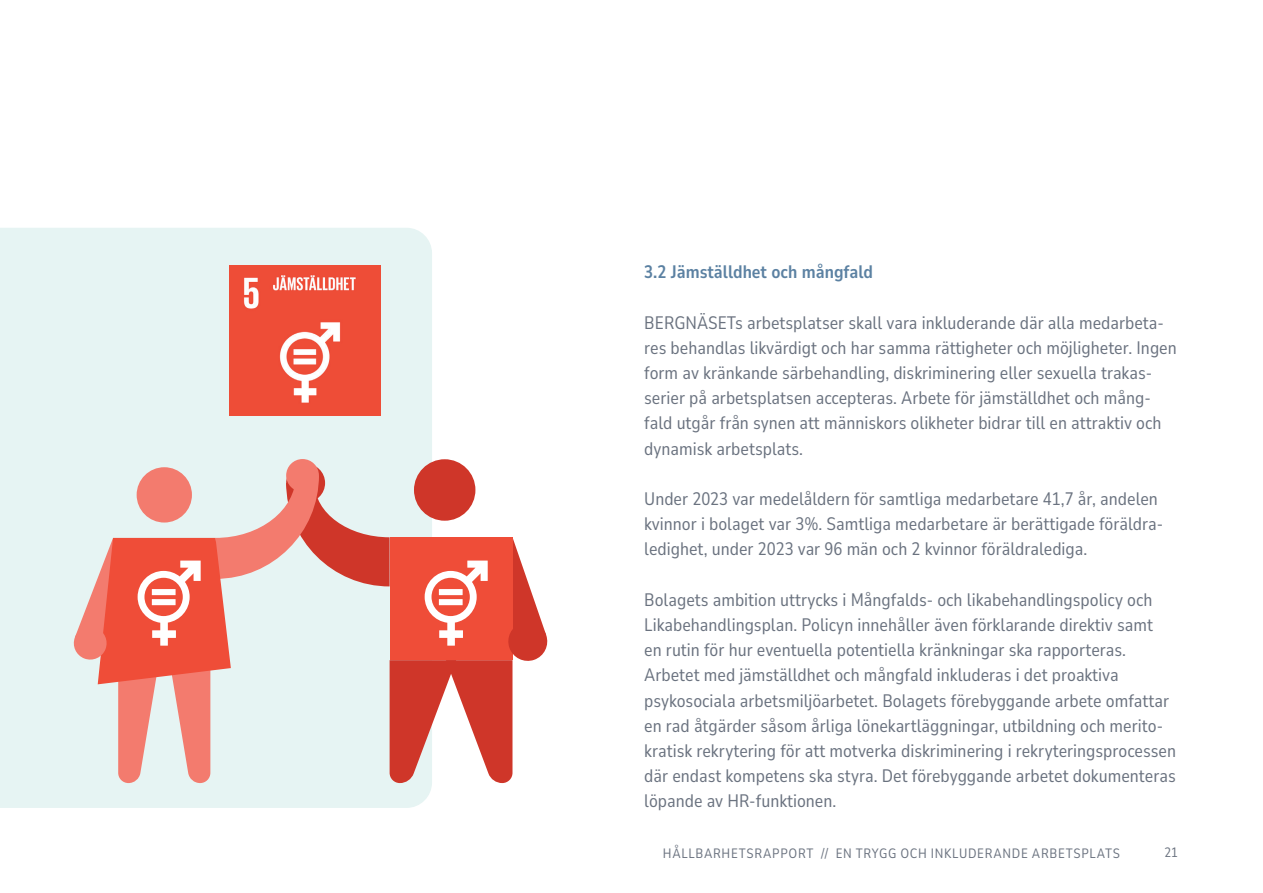
<style>
.page{position:relative;width:1263px;height:893px;background:#fff}
.page>*{position:absolute;margin:0;border:0;box-sizing:border-box;transform-origin:0 0}
.t1{font:18px/25.2px "Nunito Sans 10 pt Condensed";color:#6a727f}
.t2{font:700 18px "Nunito Sans 10 pt Condensed";color:#5b81a2}
.t3{font:13.5px "Nunito Sans 10 pt Condensed";letter-spacing:.045em;color:#6a727f}
</style>
<div class="page">
<div style="left:0;top:228px;width:432px;height:580px;background:#e6f4f3"></div>
<img style="left:230px;top:266px;width:150px;height:150px">
<div style="left:286px;top:464px;width:39px;height:38px;background:#cf3629;border-radius:50%"></div>
<div style="left:286px;top:459px;width:33px;height:33px;background:#f37b6e;border-radius:50%"></div>
<svg style="left:72px;top:475px;width:476px;height:308px"></svg>
<div style="left:137px;top:467px;width:55px;height:55px;background:#f37b6e;border-radius:50%"></div>
<div style="left:414px;top:459px;width:61px;height:62px;background:#cf3629;border-radius:50%"></div>
<p class="t2" style="left:644px;top:259px;width:230px">3.2 Jämställdhet och mångfald</p>
<p class="t1" style="left:644px;top:309px;width:534px">BERGNÄSETs arbetsplatser skall vara inkluderande där alla medarbeta&shy;res behandlas likvärdigt och har samma rättigheter och möjligheter. Ingen form av kränkande särbehandling, diskriminering eller sexuella trakas&shy;serier på arbetsplatsen accepteras. Arbete för jämställdhet och mång&shy;fald utgår från synen att människors olikheter bidrar till en attraktiv och dynamisk arbetsplats.</p>
<p class="t1" style="left:644px;top:485px;width:520px">Under 2023 var medelåldern för samtliga medarbetare 41,7 år, andelen kvinnor i bolaget var 3%. Samtliga medarbetare är berättigade föräldra&shy;ledighet, under 2023 var 96 män och 2 kvinnor föräldralediga.</p>
<p class="t1" style="left:644px;top:586px;width:533px">Bolagets ambition uttrycks i Mångfalds- och likabehandlingspolicy och Likabehandlingsplan. Policyn innehåller även förklarande direktiv samt<br>en rutin för hur eventuella potentiella kränkningar ska rapporteras.<br>Arbetet med jämställdhet och mångfald inkluderas i det proaktiva psykosociala arbetsmiljöarbetet. Bolagets förebyggande arbete omfattar en rad åtgärder såsom årliga lönekartläggningar, utbildning och merito&shy;kratisk rekrytering för att motverka diskriminering i rekryteringsprocessen där endast kompetens ska styra. Det förebyggande arbetet dokumenteras löpande av HR-funktionen.</p>
<p class="t3" style="left:663px;top:844px;width:459px">HÅLLBARHETSRAPPORT // EN TRYGG OCH INKLUDERANDE ARBETSPLATS</p>
<p class="t3" style="left:1164px;top:843px;width:15px">21</p>
</div>
